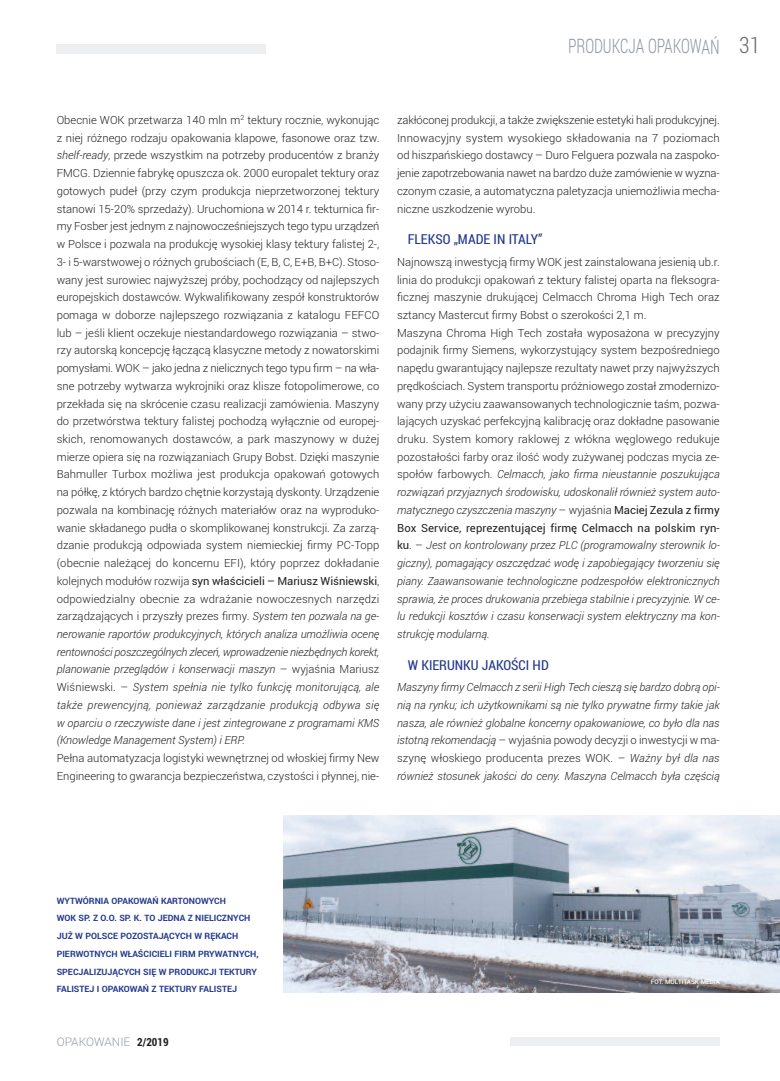
<style>
.page{position:relative;width:780px;height:1081px;background:#fff}
.page>*{position:absolute;margin:0;border:0;box-sizing:border-box;transform-origin:0 0}
.t1{font:300 22.5px "Roboto Condensed";color:#6c6d70}
.t2{font:300 20px "Roboto Condensed";color:#949ba1;scale:.8 1}
.t3{font:13.75px "Roboto Condensed";color:#22388d}
.t4{font:300 11.88px "Roboto";color:#949ba1}
.t5{font:300 11.25px/17.8px "Roboto";color:#231f20;text-align:justify}
.t6{font:italic 300 11.25px/17.8px "Roboto";color:#231f20;text-align:justify}
.t7{font:700 8.75px/17.8px "Roboto";color:#22388d}
.t8{font:500 6.25px "Roboto";color:#fff}
.s1{font-style:italic}
.s2{font-weight:400}
.s3{font-style:normal}
.s4{font-family:"Roboto Condensed";font-weight:700;font-size:11.25px;color:#231f20}
</style>
<div class="page">
<svg style="left:57px;top:53px;width:209px;height:1px"></svg>
<div style="left:510px;top:1036px;width:209px;height:9px;background:#edeef0"></div>
<div style="left:57px;top:44px;width:209px;height:9px;background:#edeef0"></div>
<img style="left:283px;top:815px;width:497px;height:177px">
<h2 class="t2" style="left:568px;top:35px;width:191px">PRODUKCJA OPAKOWAŃ</h2>
<h1 class="t1" style="left:739px;top:32px;width:23px">31</h1>
<p class="t5" style="left:57px;top:111px;width:324px">Obecnie WOK przetwarza 140 mln m<sup>2</sup> tektury rocznie, wykonując z niej różnego rodzaju opakowania klapowe, fasonowe oraz tzw. <span class="s1">shelf-ready</span>, przede wszystkim na potrzeby producentów z branży FMCG. Dziennie fabrykę opuszcza ok. 2000 europalet tektury oraz gotowych pudeł (przy czym produkcja nieprzetworzonej tektury stanowi 15-20% sprzedaży). Uruchomiona w 2014 r. tekturnica fir&shy;my Fosber jest jednym z najnowocześniejszych tego typu urządzeń w Polsce i pozwala na produkcję wysokiej klasy tektury falistej 2-, 3- i 5-warstwowej o różnych grubościach (E, B, C, E+B, B+C). Stoso&shy;wany jest surowiec najwyższej próby, pochodzący od najlepszych europejskich dostawców. Wykwalifikowany zespół konstruktorów pomaga w doborze najlepszego rozwiązania z katalogu FEFCO lub – jeśli klient oczekuje niestandardowego rozwiązania – stwo&shy;rzy autorską koncepcję łączącą klasyczne metody z nowatorskimi pomysłami. WOK – jako jedna z nielicznych tego typu firm – na wła&shy;sne potrzeby wytwarza wykrojniki oraz klisze fotopolimerowe, co przekłada się na skrócenie czasu realizacji zamówienia. Maszyny do przetwórstwa tektury falistej pochodzą wyłącznie od europej&shy;skich, renomowanych dostawców, a park maszynowy w dużej mierze opiera się na rozwiązaniach Grupy Bobst. Dzięki maszynie Bahmuller Turbox możliwa jest produkcja opakowań gotowych na półkę, z których bardzo chętnie korzystają dyskonty. Urządzenie pozwala na kombinację różnych materiałów oraz na wyproduko&shy;wanie składanego pudła o skomplikowanej konstrukcji. Za zarzą&shy;dzanie produkcją odpowiada system niemieckiej firmy PC-Topp (obecnie należącej do koncernu EFI), który poprzez dokładanie kolejnych modułów rozwija <span class="s2">syn właścicieli – Mariusz Wiśniewski</span>, odpowiedzialny obecnie za wdrażanie nowoczesnych narzędzi zarządzających i przyszły prezes firmy. <span class="s1">System ten pozwala na ge&shy;nerowanie raportów produkcyjnych, których analiza umożliwia ocenę rentowności poszczególnych zleceń, wprowadzenie niezbędnych korekt, planowanie przeglądów i konserwacji maszyn</span> – wyjaśnia Mariusz Wiśniewski. – <span class="s1">System spełnia nie tylko funkcję monitorującą, ale także prewencyjną, ponieważ zarządzanie produkcją odbywa się w oparciu o rzeczywiste dane i jest zintegrowane z programami KMS (Knowledge Management System) i ERP.</span></p>
<p class="t5" style="left:57px;top:749px;width:324px">Pełna automatyzacja logistyki wewnętrznej od włoskiej firmy New<br>Engineering to gwarancja bezpieczeństwa, czystości i płynnej, nie-</p>
<p class="t5" style="left:397px;top:111px;width:324px">zakłóconej produkcji, a także zwiększenie estetyki hali produkcyjnej.<br>Innowacyjny system wysokiego składowania na 7 poziomach od hiszpańskiego dostawcy – Duro Felguera pozwala na zaspoko&shy;jenie zapotrzebowania nawet na bardzo duże zamówienie w wyzna&shy;czonym czasie, a automatyczna paletyzacja uniemożliwia mecha&shy;niczne uszkodzenie wyrobu.</p>
<p class="t3" style="left:407px;top:231px;width:136px">FLEKSO „MADE IN ITALY”</p>
<p class="t5" style="left:397px;top:253px;width:324px;text-align:left">Najnowszą inwestycją firmy WOK jest zainstalowana jesienią ub.r. linia do produkcji opakowań z tektury falistej oparta na fleksogra&shy;ficznej maszynie drukującej Celmacch Chroma High Tech oraz sztancy Mastercut firmy Bobst o szerokości 2,1 m.<br>Maszyna Chroma High Tech została wyposażona w precyzyjny podajnik firmy Siemens, wykorzystujący system bezpośredniego napędu gwarantujący najlepsze rezultaty nawet przy najwyższych prędkościach. System transportu próżniowego został zmodernizo&shy;wany przy użyciu zaawansowanych technologicznie taśm, pozwa&shy;lających uzyskać perfekcyjną kalibrację oraz dokładne pasowanie druku. System komory raklowej z włókna węglowego redukuje pozostałości farby oraz ilość wody zużywanej podczas mycia ze&shy;społów farbowych. <span class="s1">Celmacch, jako firma nieustannie poszukująca rozwiązań przyjaznych środowisku, udoskonalił również system auto&shy;matycznego czyszczenia maszyny</span> – wyjaśnia <span class="s2">Maciej Zezula z firmy Box Service, reprezentującej firmę Celmacch na polskim ryn&shy;ku</span>. – <span class="s1">Jest on kontrolowany przez PLC (programowalny sterownik lo&shy;giczny), pomagający oszczędzać wodę i zapobiegający tworzeniu się piany. Zaawansowanie technologiczne podzespołów elektronicznych sprawia, że proces drukowania przebiega stabilnie i precyzyjnie. W ce&shy;lu redukcji kosztów i czasu konserwacji system elektryczny ma kon&shy;strukcję modularną.</span></p>
<p class="t3" style="left:407px;top:657px;width:142px">W KIERUNKU JAKOŚCI HD</p>
<p class="t6" style="left:397px;top:678px;width:324px">Maszyny firmy Celmacch z serii High Tech cieszą się bardzo dobrą opi&shy;nią na rynku; ich użytkownikami są nie tylko prywatne firmy takie jak nasza, ale również globalne koncerny opakowaniowe, co było dla nas istotną rekomendacją <span class="s3">– wyjaśnia powody decyzji o inwestycji w ma&shy;szynę włoskiego producenta prezes WOK. –</span> Ważny był dla nas również stosunek jakości do ceny. Maszyna Celmacch była częścią</p>
<p class="t7" style="left:57px;top:892px;width:203px">WYTWÓRNIA OPAKOWAŃ KARTONOWYCH<br>WOK SP. Z O.O. SP. K. TO JEDNA Z NIELICZNYCH JUŻ W POLSCE POZOSTAJĄCYCH W RĘKACH PIERWOTNYCH WŁAŚCICIELI FIRM PRYWATNYCH, SPECJALIZUJĄCYCH SIĘ W PRODUKCJI TEKTURY FALISTEJ I OPAKOWAŃ Z TEKTURY FALISTEJ</p>
<p class="t4" style="left:57px;top:1034px;width:113px">OPAKOWANIE <span class="s4">2/2019</span></p>
<p class="t8" style="left:651px;top:978px;width:70px">FOT. MULTITASK MEDIA</p>
</div>
